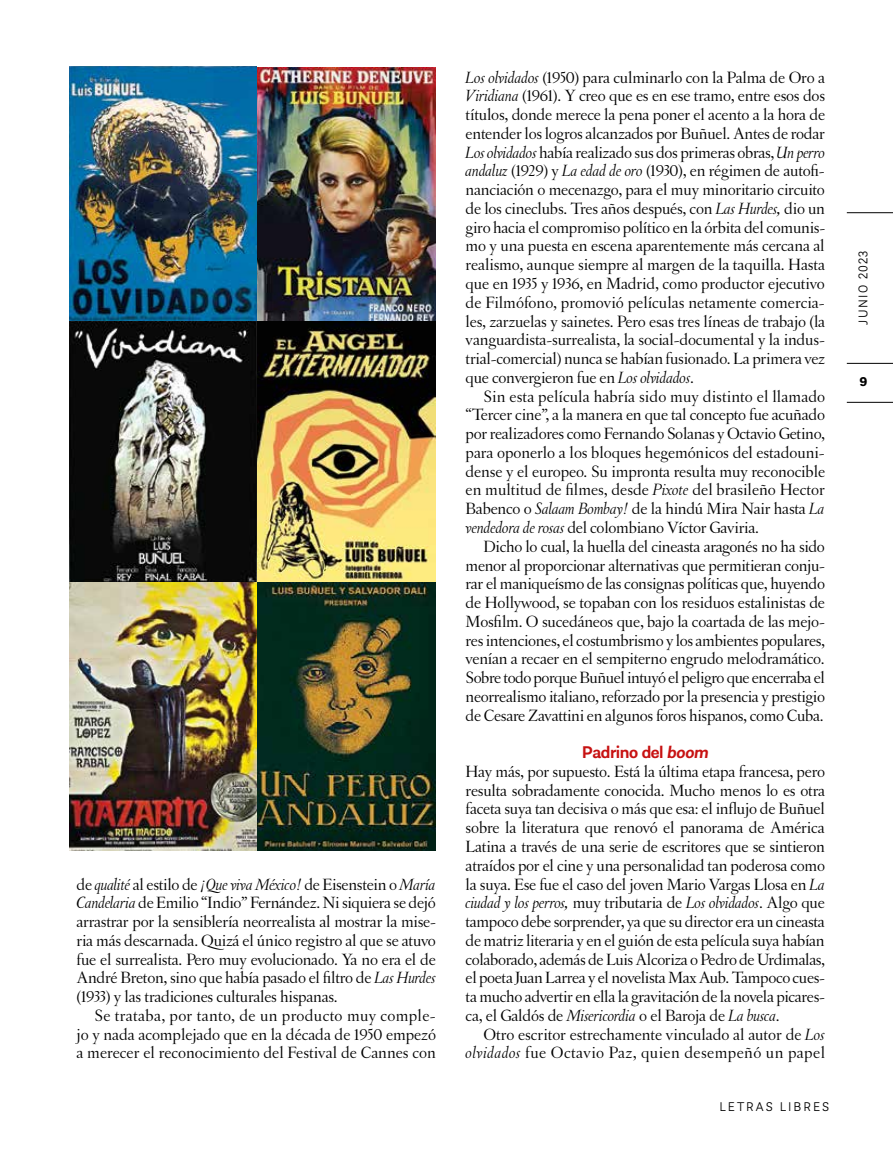
<style>
.page{position:relative;width:893px;height:1149px;background:#fff}
.page>*{position:absolute;margin:0;border:0;box-sizing:border-box;transform-origin:0 0}
.t1{font:600 18px "Almanach";letter-spacing:-.025em;color:#c71212}
.t2{font:17.25px/18.8px "OT Letras Oldstyle Pro Reg";letter-spacing:-.015em;color:#000;text-align:justify}
.t3{font:17.25px "OT Letras Oldstyle Pro It";letter-spacing:-.015em;color:#000}
.t4{font:300 13.5px "Almanach";letter-spacing:.15em;color:#000}
.t5{font:300 13.5px "Almanach";letter-spacing:.1em;color:#000}
.t6{font:700 13.5px "Almanach";color:#000}
.s1{font-family:"OT Letras Oldstyle Pro Reg"}
.s2{font-family:"OT Letras Oldstyle Pro It"}
.s3{font-style:italic}
</style>
<div class="page">
<hr style="left:847px;top:212px;width:46px;height:1px;background:#000">
<hr style="left:847px;top:402px;width:46px;height:1px;background:#000">
<hr style="left:847px;top:363px;width:46px;height:1px;background:#000">
<img style="left:256px;top:68px;width:180px;height:782px">
<img style="left:69px;top:66px;width:187px;height:516px">
<img style="left:69px;top:582px;width:187px;height:268px">
<p class="t3" style="left:77px;top:871px;width:361px"><span class="s1">de</span> qualité <span class="s1">al estilo de</span> ¡Que viva México! <span class="s1">de Eisenstein o</span> María</p>
<p class="t2" style="left:77px;top:892px;width:361px"><span class="s2">Candelaria</span> de Emilio “Indio” Fernández. Ni siquiera se dejó arrastrar por la sensiblería neorrealista al mostrar la mise&shy;ria más descarnada. Quizá el único registro al que se atuvo fue el surrealista. Pero muy evolucionado. Ya no era el de André Breton, sino que había pasado el filtro de <span class="s2">Las Hurdes </span>(1933) y las tradiciones culturales hispanas.</p>
<p class="t2" style="left:77px;top:1005px;width:361px;text-indent:18px">Se trataba, por tanto, de un producto muy comple&shy;jo y nada acomplejado que en la década de 1950 empezó a merecer el reconocimiento del Festival de Cannes con</p>
<p class="t2" style="left:466px;top:67px;width:361px"><span class="s2">Los olvidados</span> (1950) para culminarlo con la Palma de Oro a <span class="s2">Viridiana</span> (1961). Y creo que es en ese tramo, entre esos dos títulos, donde merece la pena poner el acento a la hora de entender los logros alcanzados por Buñuel. Antes de rodar <span class="s2">Los olvidados</span> había realizado sus dos primeras obras, <span class="s2">Un perro andaluz</span> (1929) y <span class="s2">La edad de oro</span> (1930), en régimen de autofi&shy;nanciación o mecenazgo, para el muy minoritario circuito de los cineclubs. Tres años después, con <span class="s2">Las Hurdes,</span> dio un giro hacia el compromiso político en la órbita del comunis&shy;mo y una puesta en escena aparentemente más cercana al realismo, aunque siempre al margen de la taquilla. Hasta que en 1935 y 1936, en Madrid, como productor ejecutivo de Filmófono, promovió películas netamente comercia&shy;les, zarzuelas y sainetes. Pero esas tres líneas de trabajo (la vanguardista-surrealista, la social-documental y la indus&shy;trial-comercial) nunca se habían fusionado. La primera vez que convergieron fue en <span class="s2">Los olvidados</span>.</p>
<p class="t2" style="left:466px;top:386px;width:361px;text-indent:18px">Sin esta película habría sido muy distinto el llamado “Tercer cine”, a la manera en que tal concepto fue acuñado por realizadores como Fernando Solanas y Octavio Getino, para oponerlo a los bloques hegemónicos del estadouni&shy;dense y el europeo. Su impronta resulta muy reconocible en multitud de filmes, desde <span class="s2">Pixote</span> del brasileño Hector Babenco o <span class="s2">Salaam Bombay!</span> de la hindú Mira Nair hasta <span class="s2">La vendedora de rosas</span> del colombiano Víctor Gaviria.</p>
<p class="t2" style="left:466px;top:536px;width:361px;text-indent:18px">Dicho lo cual, la huella del cineasta aragonés no ha sido menor al proporcionar alternativas que permitieran conju&shy;rar el maniqueísmo de las consignas políticas que, huyendo de Hollywood, se topaban con los residuos estalinistas de Mosfilm. O sucedáneos que, bajo la coartada de las mejo&shy;res intenciones, el costumbrismo y los ambientes populares, venían a recaer en el sempiterno engrudo melodramático.<br>Sobre todo porque Buñuel intuyó el peligro que encerraba el neorrealismo italiano, reforzado por la presencia y prestigio de Cesare Zavattini en algunos foros hispanos, como Cuba.</p>
<p class="t1" style="left:582px;top:738px;width:129px">Padrino del <span class="s3">boom</span></p>
<p class="t2" style="left:466px;top:761px;width:361px">Hay más, por supuesto. Está la última etapa francesa, pero resulta sobradamente conocida. Mucho menos lo es otra faceta suya tan decisiva o más que esa: el influjo de Buñuel sobre la literatura que renovó el panorama de América Latina a través de una serie de escritores que se sintieron atraídos por el cine y una personalidad tan poderosa como la suya. Ese fue el caso del joven Mario Vargas Llosa en <span class="s2">La</span></p>
<p class="t3" style="left:466px;top:890px;width:361px">ciudad y los perros, <span class="s1">muy tributaria de</span> Los olvidados<span class="s1">. Algo que</span></p>
<p class="t2" style="left:466px;top:911px;width:361px">tampoco debe sorprender, ya que su director era un cineasta de matriz literaria y en el guión de esta película suya habían colaborado, además de Luis Alcoriza o Pedro de Urdimalas, el poeta Juan Larrea y el novelista Max Aub. Tampoco cues&shy;ta mucho advertir en ella la gravitación de la novela picares&shy;ca, el Galdós de <span class="s2">Misericordia</span> o el Baroja de <span class="s2">La busca</span>.</p>
<p class="t2" style="left:466px;top:1023px;width:361px;text-align:right">Otro escritor estrechamente vinculado al autor de <span class="s2">Los olvidados</span> fue Octavio Paz, quien desempeñó un papel</p>
<p class="t4" style="left:719px;top:1096px;width:111px">LETRAS LIBRES</p>
<p class="t5" style="left:853px;top:324px;width:75px;rotate:-90deg">JUNIO 2023</p>
<p class="t6" style="left:859px;top:371px;width:9px">9</p>
</div>
